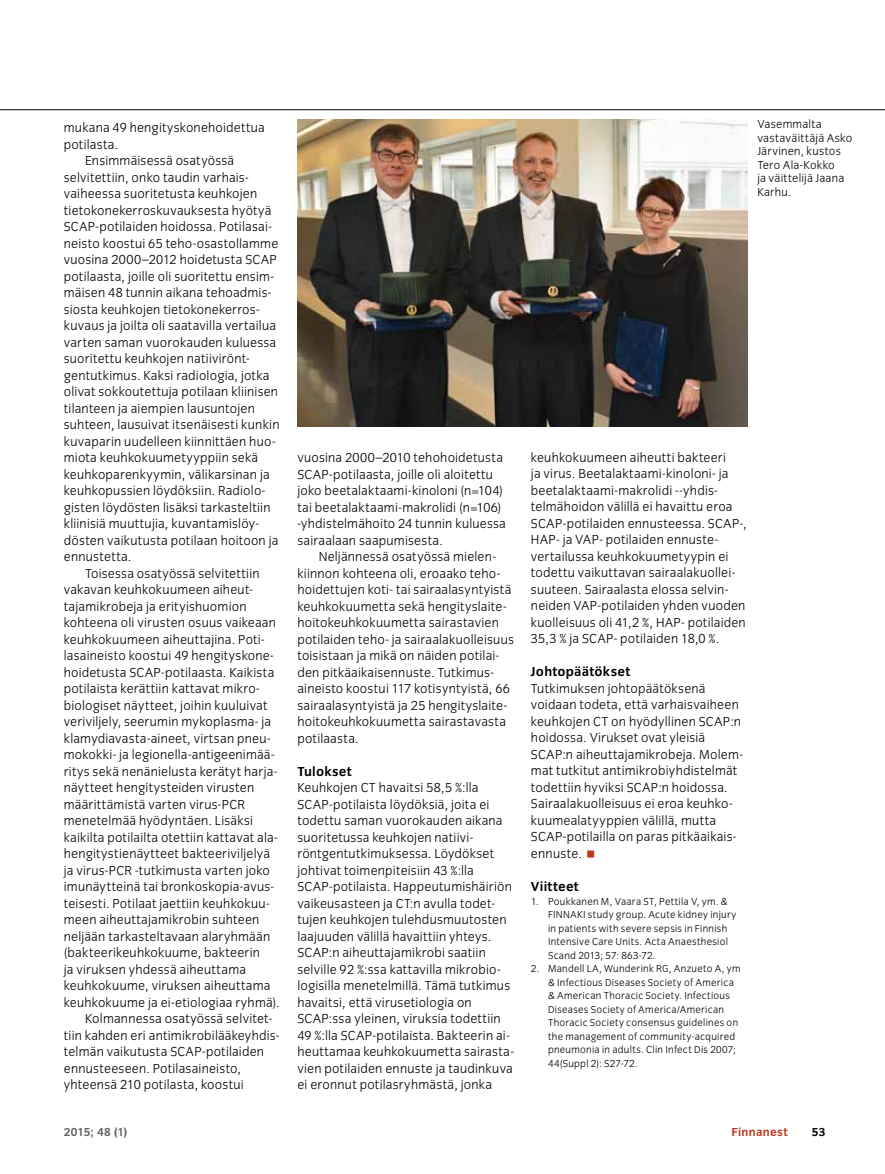
<style>
.page{position:relative;width:885px;height:1174px;background:#fff}
.page>*{position:absolute;margin:0;border:0;box-sizing:border-box;transform-origin:0 0}
.t1{font:300 13.5px/16.5px "Congress Sans";letter-spacing:.015em;color:#000}
.t2{font:700 13.5px "Congress Sans";letter-spacing:.015em;color:#000}
.t3{font:300 12px/13.5px "Congress Sans";letter-spacing:.02em;color:#000}
.t4{font:700 12px "Congress Sans";letter-spacing:.015em;color:#646463}
.t5{font:700 12px "Congress Sans";letter-spacing:.02em;color:#be381c}
.t6{font:700 12px "Congress Sans";color:#000}
.t7{font:300 10.5px/13.5px "Congress Sans";letter-spacing:.025em;color:#000}
</style>
<div class="page">
<hr style="left:0;top:109px;width:884px;height:1px;background:#000">
<img style="left:297px;top:119px;width:450px;height:308px">
<p class="t1" style="left:64px;top:119px;width:202px">mukana 49 hengityskonehoidettua</p>
<p class="t1" style="left:64px;top:136px;width:56px">potilasta.</p>
<p class="t1" style="left:85px;top:152px;width:151px">Ensimmäisessä osatyössä</p>
<p class="t1" style="left:64px;top:169px;width:186px">selvitettiin, onko taudin varhais-</p>
<p class="t1" style="left:64px;top:185px;width:195px">vaiheessa suoritetusta keuhkojen</p>
<p class="t1" style="left:64px;top:202px;width:209px">tietokonekerroskuvauksesta hyötyä</p>
<p class="t1" style="left:64px;top:218px;width:209px">SCAP-potilaiden hoidossa. Potilasai-</p>
<p class="t1" style="left:64px;top:235px;width:216px">neisto koostui 65 teho-osastollamme</p>
<p class="t1" style="left:64px;top:251px;width:215px">vuosina 2000–2012 hoidetusta SCAP</p>
<p class="t1" style="left:64px;top:268px;width:212px">potilaasta, joille oli suoritettu ensim-</p>
<p class="t1" style="left:64px;top:284px;width:209px">mäisen 48 tunnin aikana tehoadmis-</p>
<p class="t1" style="left:64px;top:301px;width:197px">siosta keuhkojen tietokonekerros-</p>
<p class="t1" style="left:64px;top:317px;width:214px">kuvaus ja joilta oli saatavilla vertailua</p>
<p class="t1" style="left:64px;top:334px;width:214px">varten saman vuorokauden kuluessa</p>
<p class="t1" style="left:64px;top:350px;width:187px">suoritettu keuhkojen natiivirönt-</p>
<p class="t1" style="left:64px;top:367px;width:207px">gentutkimus. Kaksi radiologia, jotka</p>
<p class="t1" style="left:64px;top:383px;width:216px">olivat sokkoutettuja potilaan kliinisen</p>
<p class="t1" style="left:64px;top:400px;width:193px">tilanteen ja aiempien lausuntojen</p>
<p class="t1" style="left:64px;top:416px;width:217px">suhteen, lausuivat itsenäisesti kunkin</p>
<p class="t1" style="left:64px;top:433px;width:213px">kuvaparin uudelleen kiinnittäen huo-</p>
<p class="t1" style="left:64px;top:449px;width:196px">miota keuhkokuumetyyppiin sekä</p>
<p class="t1" style="left:64px;top:466px;width:207px">keuhkoparenkyymin, välikarsinan ja</p>
<p class="t1" style="left:64px;top:482px;width:203px">keuhkopussien löydöksiin. Radiolo-</p>
<p class="t1" style="left:64px;top:499px;width:208px">gisten löydösten lisäksi tarkasteltiin</p>
<p class="t1" style="left:64px;top:515px;width:197px">kliinisiä muuttujia, kuvantamislöy-</p>
<p class="t1" style="left:64px;top:532px;width:216px">dösten vaikutusta potilaan hoitoon ja</p>
<p class="t1" style="left:64px;top:548px;width:69px">ennustetta.</p>
<p class="t1" style="left:85px;top:565px;width:176px">Toisessa osatyössä selvitettiin</p>
<p class="t1" style="left:64px;top:581px;width:190px">vakavan keuhkokuumeen aiheut-</p>
<p class="t1" style="left:64px;top:598px;width:184px">tajamikrobeja ja erityishuomion</p>
<p class="t1" style="left:64px;top:614px;width:214px">kohteena oli virusten osuus vaikeaan</p>
<p class="t1" style="left:64px;top:631px;width:202px">keuhkokuumeen aiheuttajina. Poti-</p>
<p class="t1" style="left:64px;top:647px;width:211px">lasaineisto koostui 49 hengityskone-</p>
<p class="t1" style="left:64px;top:664px;width:212px">hoidetusta SCAP-potilaasta. Kaikista</p>
<p class="t1" style="left:64px;top:680px;width:197px">potilaista kerättiin kattavat mikro-</p>
<p class="t1" style="left:64px;top:697px;width:205px">biologiset näytteet, joihin kuuluivat</p>
<p class="t1" style="left:64px;top:713px;width:209px">veriviljely, seerumin mykoplasma- ja</p>
<p class="t1" style="left:64px;top:730px;width:208px">klamydiavasta-aineet, virtsan pneu-</p>
<p class="t1" style="left:64px;top:746px;width:212px">mokokki- ja legionella-antigeenimää-</p>
<p class="t1" style="left:64px;top:763px;width:215px">ritys sekä nenänielusta kerätyt harja-</p>
<p class="t1" style="left:64px;top:779px;width:192px">näytteet hengitysteiden virusten</p>
<p class="t1" style="left:64px;top:796px;width:183px">määrittämistä varten virus-PCR</p>
<p class="t1" style="left:64px;top:812px;width:191px">menetelmää hyödyntäen. Lisäksi</p>
<p class="t1" style="left:64px;top:829px;width:215px">kaikilta potilailta otettiin kattavat ala-</p>
<p class="t1" style="left:64px;top:845px;width:208px">hengitystienäytteet bakteeriviljelyä</p>
<p class="t1" style="left:64px;top:862px;width:208px">ja virus-PCR -tutkimusta varten joko</p>
<p class="t1" style="left:64px;top:878px;width:212px">imunäytteinä tai bronkoskopia-avus-</p>
<p class="t1" style="left:64px;top:895px;width:207px">teisesti. Potilaat jaettiin keuhkokuu-</p>
<p class="t1" style="left:64px;top:911px;width:197px">meen aiheuttajamikrobin suhteen</p>
<p class="t1" style="left:64px;top:928px;width:208px">neljään tarkasteltavaan alaryhmään</p>
<p class="t1" style="left:64px;top:944px;width:198px">(bakteerikeuhkokuume, bakteerin</p>
<p class="t1" style="left:64px;top:961px;width:184px">ja viruksen yhdessä aiheuttama</p>
<p class="t1" style="left:64px;top:977px;width:208px">keuhkokuume, viruksen aiheuttama</p>
<p class="t1" style="left:64px;top:994px;width:217px">keuhkokuume ja ei-etiologiaa ryhmä).</p>
<p class="t1" style="left:85px;top:1010px;width:188px">Kolmannessa osatyössä selvitet-</p>
<p class="t1" style="left:64px;top:1027px;width:217px">tiin kahden eri antimikrobilääkeyhdis-</p>
<p class="t1" style="left:64px;top:1043px;width:202px">telmän vaikutusta SCAP-potilaiden</p>
<p class="t1" style="left:64px;top:1060px;width:179px">ennusteeseen. Potilasaineisto,</p>
<p class="t1" style="left:64px;top:1076px;width:181px">yhteensä 210 potilasta, koostui</p>
<p class="t3" style="left:757px;top:118px;width:96px">Vasemmalta vastaväittäjä Asko<br>Järvinen, kustos<br>Tero Ala-Kokko<br>ja väittelijä Jaana<br>Karhu.</p>
<p class="t1" style="left:297px;top:449px;width:210px">vuosina 2000–2010 tehohoidetusta SCAP-potilaasta, joille oli aloitettu joko beetalaktaami-kinoloni (n=104) tai beetalaktaami-makrolidi (n=106) -yhdistelmähoito 24 tunnin kuluessa sairaalaan saapumisesta.</p>
<p class="t1" style="left:297px;top:548px;width:218px;text-indent:21px">Neljännessä osatyössä mielen&shy;kiinnon kohteena oli, eroaako teho&shy;hoidettujen koti- tai sairaalasyntyistä keuhkokuumetta sekä hengityslaite&shy;hoitokeuhkokuumetta sairastavien potilaiden teho- ja sairaalakuolleisuus toisistaan ja mikä on näiden potilai&shy;den pitkäaikaisennuste. Tutkimus&shy;aineisto koostui 117 kotisyntyistä, 66 sairaalasyntyistä ja 25 hengityslaite&shy;hoitokeuhkokuumetta sairastavasta potilaasta.</p>
<p class="t2" style="left:297px;top:763px;width:56px">Tulokset</p>
<p class="t1" style="left:297px;top:779px;width:218px">Keuhkojen CT havaitsi 58,5 %:lla SCAP-potilaista löydöksiä, joita ei todettu saman vuorokauden aikana suoritetussa keuhkojen natiivi&shy;röntgentutkimuksessa. Löydökset johtivat toimenpiteisiin 43 %:lla SCAP-potilaista. Happeutumishäiriön vaikeusasteen ja CT:n avulla todet&shy;tujen keuhkojen tulehdusmuutosten laajuuden välillä havaittiin yhteys.<br>SCAP:n aiheuttajamikrobi saatiin selville 92 %:ssa kattavilla mikrobio&shy;logisilla menetelmillä. Tämä tutkimus havaitsi, että virusetiologia on SCAP:ssa yleinen, viruksia todettiin 49 %:lla SCAP-potilaista. Bakteerin ai&shy;heuttamaa keuhkokuumetta sairasta&shy;vien potilaiden ennuste ja taudinkuva ei eronnut potilasryhmästä, jonka</p>
<p class="t1" style="left:531px;top:449px;width:217px">keuhkokuumeen aiheutti bakteeri<br>ja virus. Beetalaktaami-kinoloni- ja beetalaktaami-makrolidi -‑yhdis&shy;telmähoidon välillä ei havaittu eroa SCAP-potilaiden ennusteessa. SCAP-, HAP- ja VAP- potilaiden ennuste&shy;vertailussa keuhkokuumetyypin ei todettu vaikuttavan sairaalakuollei&shy;suuteen. Sairaalasta elossa selvin&shy;neiden VAP-potilaiden yhden vuoden kuolleisuus oli 41,2 %, HAP- potilaiden 35,3 % ja SCAP- potilaiden 18,0 %.</p>
<p class="t2" style="left:531px;top:664px;width:101px">Johtopäätökset</p>
<p class="t1" style="left:531px;top:680px;width:213px">Tutkimuksen johtopäätöksenä voidaan todeta, että varhaisvaiheen keuhkojen CT on hyödyllinen SCAP:n hoidossa. Virukset ovat yleisiä SCAP:n aiheuttajamikrobeja. Molem&shy;mat tutkitut antimikrobiyhdistelmät todettiin hyviksi SCAP:n hoidossa.<br>Sairaalakuolleisuus ei eroa keuhko&shy;kuumealatyyppien välillä, mutta SCAP-potilailla on paras pitkäaikais&shy;ennuste.</p>
<p class="t2" style="left:531px;top:879px;width:49px">Viitteet</p>
<p class="t7" style="left:548px;top:894px;width:190px;text-indent:-17px">1. Poukkanen M, Vaara ST, Pettila V, ym. &amp; FINNAKI study group. Acute kidney injury in patients with severe sepsis in Finnish Intensive Care U nits. Acta Anaesthesiol Scand 2013; 57: 863-72.</p>
<p class="t7" style="left:548px;top:962px;width:194px;text-indent:-17px">2. Mandell LA, Wunderink RG, Anzueto A, ym &amp; Infectious Diseases Society of America &amp; American Thoracic Society. Infectious Diseases Society of America/American Thoracic Society consensus guidelines on the management of community-acquired pneumonia in adults. Clin Infect Dis 2007; 44(Suppl 2): S27-72.</p>
<p class="t4" style="left:64px;top:1125px;width:65px">2015; 48 (1)</p>
<p class="t5" style="left:731px;top:1125px;width:58px">Finnanest</p>
<p class="t6" style="left:811px;top:1125px;width:15px">53</p>
</div>
